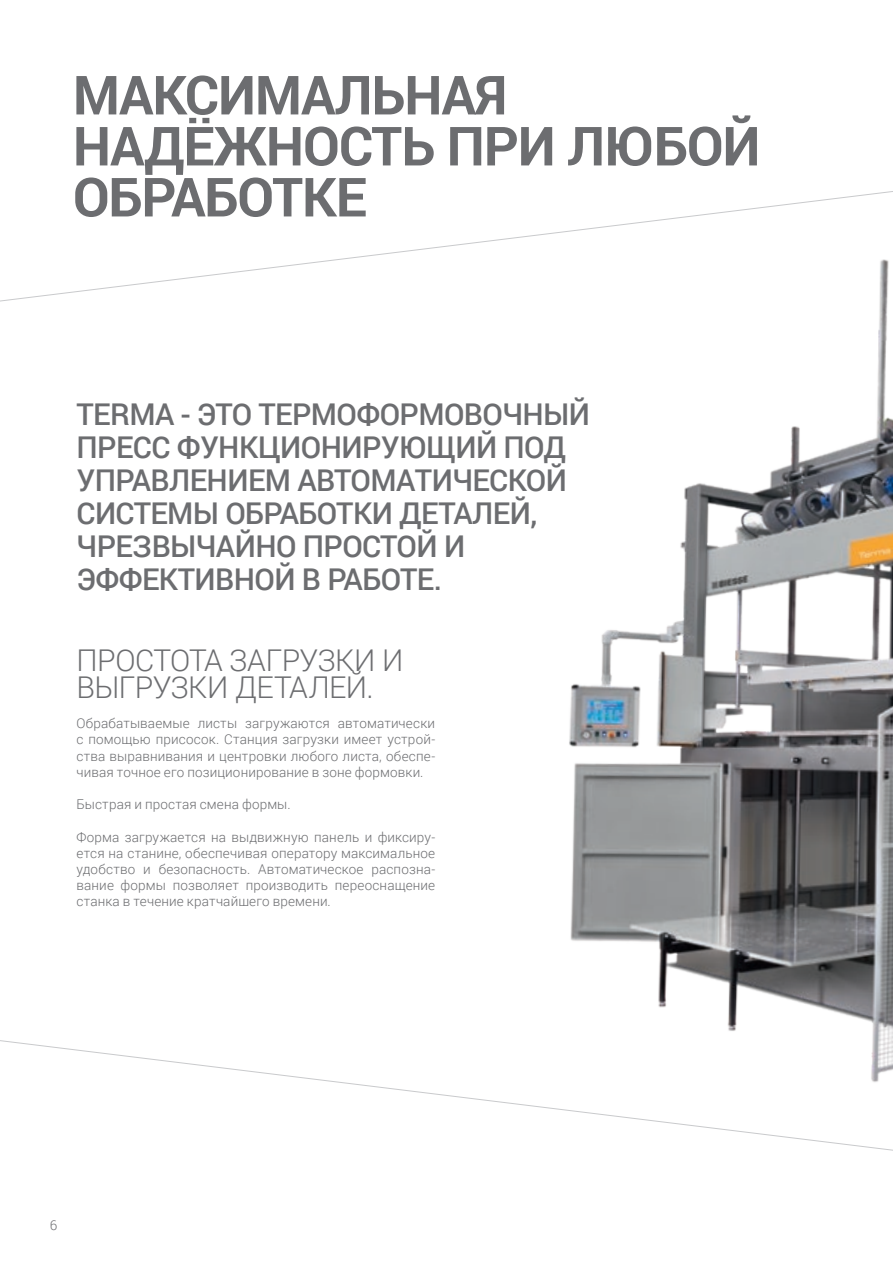
<style>
.page{position:relative;width:893px;height:1263px;background:#fff}
.page>*{position:absolute;margin:0;border:0;box-sizing:border-box;transform-origin:0 0}
._1_TITOLO_GRIGIO{font:700 54px/51px "Roboto";letter-spacing:-.02em;color:#6c6d70}
.t1{font:500 30px/33px "Roboto";letter-spacing:-.02em;color:#6c6d70}
.t2{font:300 30px/27px "Roboto";letter-spacing:-.015em;color:#6c6d70}
.t3{font:300 13.5px/16.2px "Roboto";letter-spacing:.01em;color:#6c6d70;text-align:justify}
</style>
<div class="page">
<svg style="left:0;top:191px;width:893px;height:111px"></svg>
<svg style="left:0;top:1040px;width:546px;height:68px"></svg>
<img style="left:546px;top:204px;width:347px;height:947px">
<p class="_1_TITOLO_GRIGIO" style="left:73px;top:68px;width:689px">МАКСИМАЛЬНАЯ<br>НАДЁЖНОСТЬ ПРИ ЛЮБОЙ<br>ОБРАБОТКЕ</p>
<h2 class="t1" style="left:77px;top:396px;width:515px">TERMA - ЭТО ТЕРМОФОРМОВОЧНЫЙ<br>ПРЕСС ФУНКЦИОНИРУЮЩИЙ ПОД<br>УПРАВЛЕНИЕМ АВТОМАТИЧЕСКОЙ<br>СИСТЕМЫ ОБРАБОТКИ ДЕТАЛЕЙ,<br>ЧРЕЗВЫЧАЙНО ПРОСТОЙ И<br>ЭФФЕКТИВНОЙ В РАБОТЕ.</h2>
<p class="t2" style="left:77px;top:646px;width:328px">ПРОСТОТА ЗАГРУЗКИ И<br>ВЫГРУЗКИ ДЕТАЛЕЙ.</p>
<p class="t3" style="left:77px;top:715px;width:360px">Обрабатываемые листы загружаются автоматически с помощью присосок. Станция загрузки имеет устрой&shy;ства выравнивания и центровки любого листа, обеспе&shy;чивая точное его позиционирование в зоне формовки.</p>
<p class="t3" style="left:77px;top:796px;width:216px">Быстрая и простая смена формы.</p>
<p class="t3" style="left:77px;top:828px;width:360px">Форма загружается на выдвижную панель и фиксиру&shy;ется на станине, обеспечивая оператору максимальное удобство и безопасность. Автоматическое распозна&shy;вание формы позволяет производить переоснащение станка в течение кратчайшего времени.</p>
<p class="t3" style="left:50px;top:1216px;width:9px">6</p>
</div>
